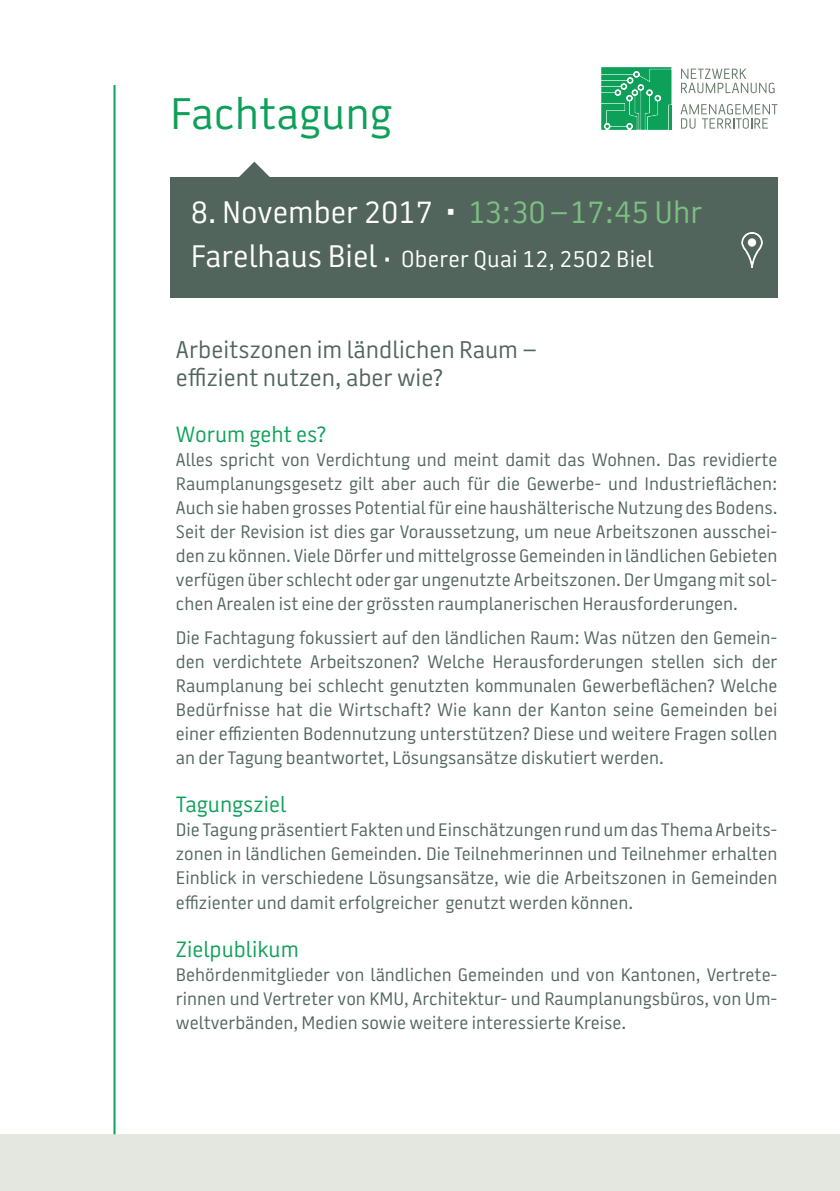
<style>
.page{position:relative;width:840px;height:1191px;background:#fff}
.page>*{position:absolute;margin:0;border:0;box-sizing:border-box;transform-origin:0 0}
.t1{font:44px "Battersea";color:#0da058}
.t2{font:31px "Battersea";color:#fff}
.t3{font:24px "Battersea";color:#51655c}
.t4{font:23px "Battersea";letter-spacing:.01em;color:#fff}
.t5{font:22px "Battersea";color:#0da058}
.t6{font:18px/24px "Battersea";color:#51655c;text-align:justify}
.s1{font-size:48px}
.s2{color:#7dbe82}
.s3{font-size:31px}
.s4{font-size:32px}
</style>
<div class="page">
<div style="left:0;top:1134px;width:839px;height:57px;background:#e4e6e0"></div>
<div style="left:170px;top:178px;width:607px;height:120px;background:#51655c"></div>
<svg style="left:238px;top:162px;width:32px;height:16px"></svg>
<hr style="left:113px;top:85px;width:2px;height:1049px;background:#0da058">
<svg style="left:741px;top:232px;width:21px;height:36px"></svg>
<div style="left:747px;top:238px;width:8px;height:9px;background:#fff;border-radius:50%"></div>
<svg style="left:601px;top:67px;width:70px;height:63px;background:#2bab6c"></svg>
<svg style="left:681px;top:69px;width:93px;height:24px"></svg>
<svg style="left:680px;top:104px;width:97px;height:25px"></svg>
<p class="t1" style="left:170px;top:84px;width:223px">Fachtagung</p>
<p class="t2" style="left:191px;top:191px;width:512px">8. November 2017 <span class="s1">∙</span> <span class="s2">13:30–17:45 Uhr</span></p>
<p class="t4" style="left:191px;top:244px;width:464px"><span class="s3">Farelhaus Biel</span> <span class="s4">∙</span> Oberer Quai 12, 2502 Biel</p>
<p class="t3" style="left:176px;top:334px;width:362px">Arbeitszonen im ländlichen Raum –</p>
<p class="t3" style="left:176px;top:362px;width:268px">effizient nutzen, aber wie?</p>
<p class="t5" style="left:176px;top:420px;width:152px">Worum geht es?</p>
<p class="t6" style="left:176px;top:448px;width:602px">Alles spricht von Verdichtung und meint damit das Wohnen. Das revidierte Raumplanungsgesetz gilt aber auch für die Gewerbe- und Industrieflächen:<br>Auch sie haben grosses Potential für eine haushälterische Nutzung des Bodens.<br>Seit der Revision ist dies gar Voraussetzung, um neue Arbeitszonen ausschei&shy;den zu können. Viele Dörfer und mittelgrosse Gemeinden in ländlichen Gebieten verfügen über schlecht oder gar ungenutzte Arbeitszonen. Der Umgang mit sol&shy;chen Arealen ist eine der grössten raumplanerischen Herausforderungen.</p>
<p class="t6" style="left:176px;top:626px;width:602px">Die Fachtagung fokussiert auf den ländlichen Raum: Was nützen den Gemein&shy;den verdichtete Arbeitszonen? Welche Herausforderungen stellen sich der Raumplanung bei schlecht genutzten kommunalen Gewerbeflächen? Welche Bedürfnisse hat die Wirtschaft? Wie kann der Kanton seine Gemeinden bei einer effizienten Bodennutzung unterstützen? Diese und weitere Fragen sollen an der Tagung beantwortet, Lösungsansätze diskutiert werden.</p>
<p class="t5" style="left:176px;top:790px;width:112px">Tagungsziel</p>
<p class="t6" style="left:176px;top:818px;width:602px">Die Tagung präsentiert Fakten und Einschätzungen rund um das Thema Arbeits&shy;zonen in ländlichen Gemeinden. Die Teilnehmerinnen und Teilnehmer erhalten Einblick in verschiedene Lösungsansätze, wie die Arbeitszonen in Gemeinden effizienter und damit erfolgreicher genutzt werden können.</p>
<p class="t5" style="left:176px;top:934px;width:124px">Zielpublikum</p>
<p class="t6" style="left:176px;top:962px;width:602px">Behördenmitglieder von ländlichen Gemeinden und von Kantonen, Vertrete&shy;rinnen und Vertreter von KMU, Architektur- und Raumplanungsbüros, von Um&shy;weltverbänden, Medien sowie weitere interessierte Kreise.</p>
</div>
